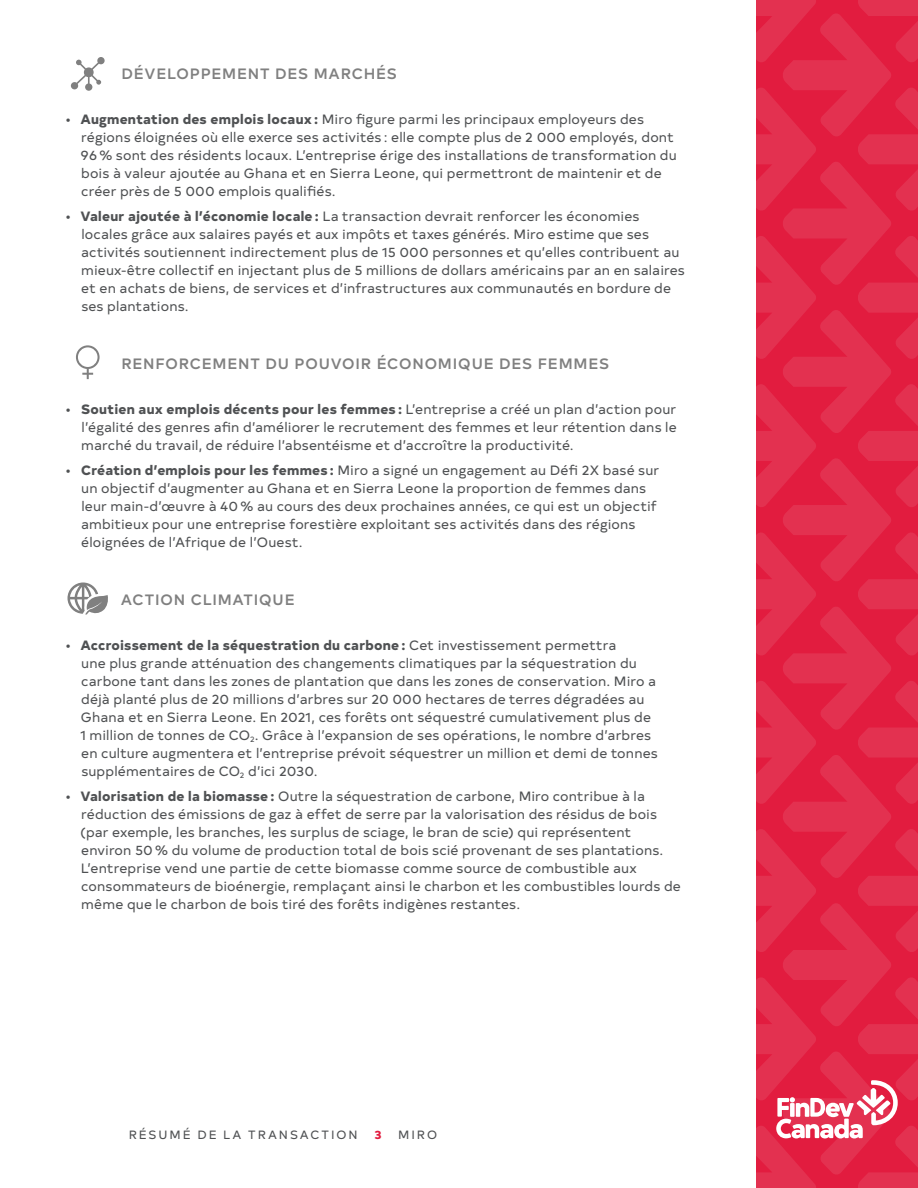
<style>
.page{position:relative;width:918px;height:1188px;background:#fff}
.page>*{position:absolute;margin:0;border:0;box-sizing:border-box;transform-origin:0 0}
.t1{font:500 15px "Typold";letter-spacing:.06em;color:#808080}
.t2{font:13.5px/18px "Typold";letter-spacing:.01em;color:#4f5153}
.t3{font:12px "Typold";letter-spacing:.165em;color:#4f5153}
.t4{font:800 12px "Typold";color:#e21c3f}
.s1{font-weight:800}
</style>
<div class="page">
<svg style="left:756px;top:0;width:162px;height:1188px;background:#e2294a"></svg>
<svg style="left:76px;top:345px;width:24px;height:34px"></svg>
<svg style="left:71px;top:57px;width:34px;height:34px"></svg>
<svg style="left:68px;top:583px;width:40px;height:31px"></svg>
<h3 class="t1" style="left:122px;top:61px;width:277px">DÉVELOPPEMENT DES MARCHÉS</h3>
<p class="t2" style="left:81px;top:109px;width:598px;text-indent:-15px">• <span class="s1">Augmentation des emplois locaux :</span> Miro figure parmi les principaux employeurs des régions éloignées où elle exerce ses activités : elle compte plus de 2 000 employés, dont 96 % sont des résidents locaux. L’entreprise érige des installations de transformation du bois à valeur ajoutée au Ghana et en Sierra Leone, qui permettront de maintenir et de créer près de 5 000 emplois qualifiés.</p>
<p class="t2" style="left:81px;top:206px;width:605px;text-indent:-15px">• <span class="s1">Valeur ajoutée à l’économie locale :</span> La transaction devrait renforcer les économies locales grâce aux salaires payés et aux impôts et taxes générés. Miro estime que ses activités soutiennent indirectement plus de 15 000 personnes et qu’elles contribuent au mieux‑être collectif en injectant plus de 5 millions de dollars américains par an en salaires et en achats de biens, de services et d’infrastructures aux communautés en bordure de ses plantations.</p>
<h3 class="t1" style="left:122px;top:352px;width:489px">RENFORCEMENT DU POUVOIR ÉCONOMIQUE DES FEMMES</h3>
<p class="t2" style="left:81px;top:399px;width:597px;text-align:justify;text-indent:-16px">• <span class="s1">Soutien aux emplois décents pour les femmes :</span> L’entreprise a créé un plan d’action pour l’égalité des genres afin d’améliorer le recrutement des femmes et leur rétention dans le marché du travail, de réduire l’absentéisme et d’accroître la productivité.</p>
<p class="t2" style="left:81px;top:460px;width:580px;text-indent:-15px">• <span class="s1">Création d’emplois pour les femmes :</span> Miro a signé un engagement au Défi 2X basé sur un objectif d’augmenter au Ghana et en Sierra Leone la proportion de femmes dans leur main‑d’œuvre à 40 % au cours des deux prochaines années, ce qui est un objectif ambitieux pour une entreprise forestière exploitant ses activités dans des régions éloignées de l’Afrique de l’Ouest.</p>
<h3 class="t1" style="left:121px;top:588px;width:175px">ACTION CLIMATIQUE</h3>
<p class="t2" style="left:80px;top:635px;width:579px;text-indent:-15px">• <span class="s1">Accroissement de la séquestration du carbone :</span> Cet investissement permettra<br>une plus grande atténuation des changements climatiques par la séquestration du carbone tant dans les zones de plantation que dans les zones de conservation. Miro a déjà planté plus de 20 millions d’arbres sur 20 000 hectares de terres dégradées au Ghana et en Sierra Leone. En 2021, ces forêts ont séquestré cumulativement plus de 1 million de tonnes de CO<sub>2</sub>. Grâce à l’expansion de ses opérations, le nombre d’arbres en culture augmentera et l’entreprise prévoit séquestrer un million et demi de tonnes supplémentaires de CO<sub>2</sub> d’ici 2030.</p>
<p class="t2" style="left:80px;top:786px;width:602px;text-indent:-15px">• <span class="s1">Valorisation de la biomasse :</span> Outre la séquestration de carbone, Miro contribue à la réduction des émissions de gaz à effet de serre par la valorisation des résidus de bois (par exemple, les branches, les surplus de sciage, le bran de scie) qui représentent environ 50 % du volume de production total de bois scié provenant de ses plantations.<br>L’entreprise vend une partie de cette biomasse comme source de combustible aux consommateurs de bioénergie, remplaçant ainsi le charbon et les combustibles lourds de même que le charbon de bois tiré des forêts indigènes restantes.</p>
<p class="t3" style="left:129px;top:1125px;width:231px">RÉSUMÉ DE LA TRANSACTION</p>
<p class="t4" style="left:374px;top:1124px;width:9px">3</p>
<p class="t3" style="left:398px;top:1125px;width:40px">MIRO</p>
</div>
